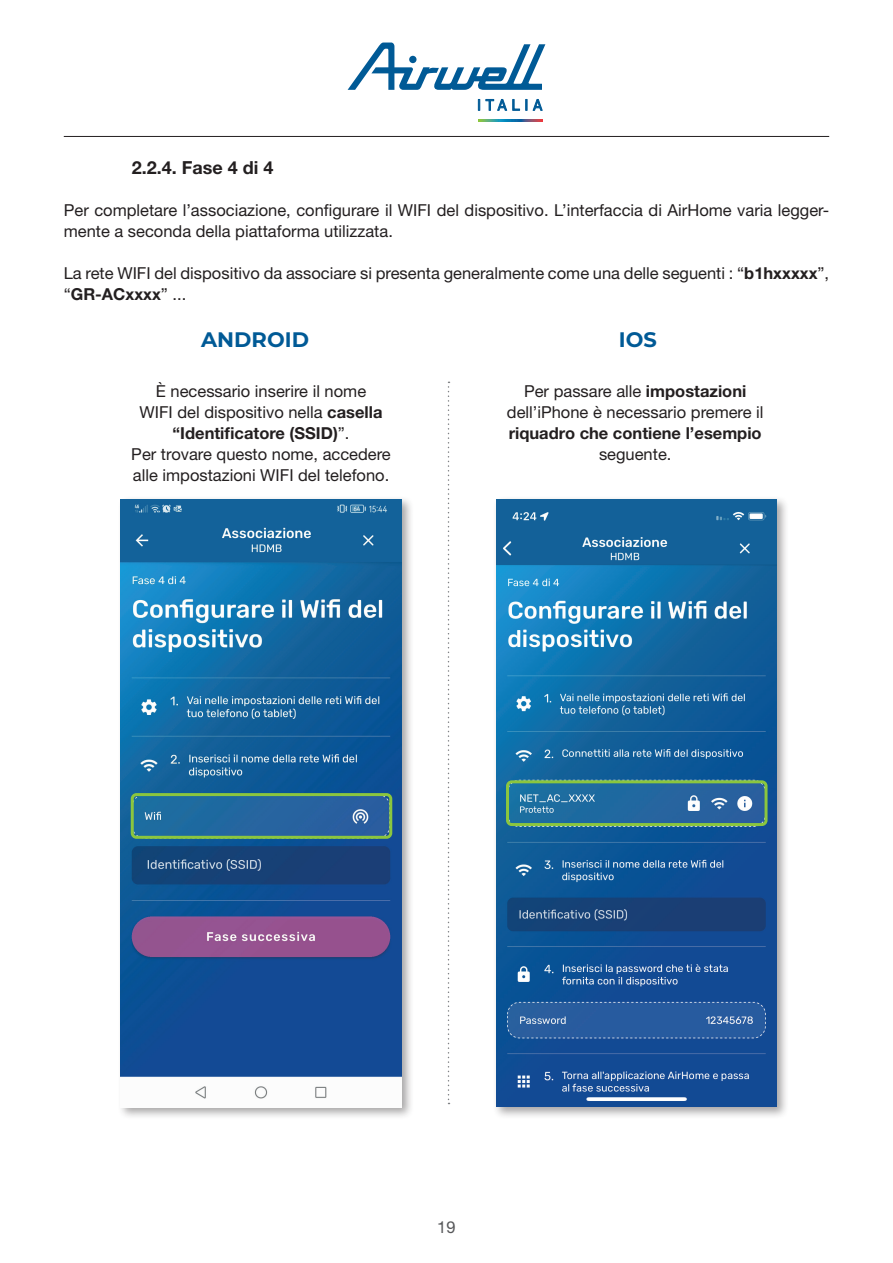
<style>
.page{position:relative;width:893px;height:1263px;background:#fff}
.page>*{position:absolute;margin:0;border:0;box-sizing:border-box;transform-origin:0 0}
.t1{font:700 21px "Montserrat";color:#005a96}
.t2{font:700 18px "Helvetica Neue LT Std";color:#231f20}
.t3{font:16.5px/21px "Helvetica Neue LT Std";color:#231f20}
.t4{font:700 16.5px "Helvetica Neue LT Std";color:#231f20}
.t5{font:16.5px "Helvetica Neue LT Std";color:#57585a}
.s1{font-weight:700}
</style>
<div class="page">
<svg style="left:348px;top:43px;width:197px;height:47px"></svg>
<div style="left:409px;top:56px;width:7px;height:7px;background:#005a96;border-radius:50%"></div>
<svg style="left:478px;top:99px;width:2px;height:11px"></svg>
<svg style="left:486px;top:99px;width:21px;height:12px"></svg>
<svg style="left:513px;top:99px;width:7px;height:11px"></svg>
<svg style="left:533px;top:99px;width:9px;height:12px"></svg>
<svg style="left:478px;top:119px;width:64px;height:2px"></svg>
<hr style="left:64px;top:136px;width:765px;height:1px;background:#231f20">
<svg style="left:448px;top:382px;width:1px;height:722px"></svg>
<div style="left:117px;top:495px;width:297px;height:625px;background:#231f20;opacity:.4"></div>
<img style="left:121px;top:499px;width:280px;height:608px">
<div style="left:492px;top:495px;width:297px;height:624px;background:#231f20;opacity:.4"></div>
<img style="left:496px;top:499px;width:281px;height:608px">
<div style="left:131px;top:793px;width:261px;height:46px;border:3px solid #8bc63e;border-radius:4px"></div>
<div style="left:506px;top:780px;width:261px;height:46px;border:3px solid #8bc63e;border-radius:4px"></div>
<p class="t2" style="left:132px;top:157px;width:143px">2.2.4. Fase 4 di 4</p>
<p class="t3" style="left:64px;top:200px;width:767px">Per completare l’associazione, configurare il WIFI del dispositivo. L’interfaccia di AirHome varia legger&shy;mente a seconda della piattaforma utilizzata.</p>
<p class="t3" style="left:64px;top:263px;width:767px">La rete WIFI del dispositivo da associare si presenta generalmente come una delle seguenti : “<span class="s1">b1hxxxxx</span>”, “<span class="s1">GR-ACxxxx</span>” ...</p>
<p class="t1" style="left:201px;top:324px;width:109px">ANDROID</p>
<p class="t1" style="left:619px;top:324px;width:40px">IOS</p>
<p class="t3" style="left:131px;top:380px;width:261px;text-align:center">È necessario inserire il nome<br>WIFI del dispositivo nella <span class="s1">casella “Identificatore (SSID)</span>”.<br>Per trovare questo nome, accedere alle impostazioni WIFI del telefono.</p>
<p class="t3" style="left:507px;top:380px;width:258px;text-align:center">Per passare alle <span class="s1">impostazioni </span>dell’iPhone è necessario premere il</p>
<p class="t4" style="left:509px;top:423px;width:254px">riquadro che contiene l’esempio</p>
<p class="t3" style="left:599px;top:443px;width:74px">seguente.</p>
<p class="t5" style="left:437px;top:1217px;width:20px">19</p>
</div>
